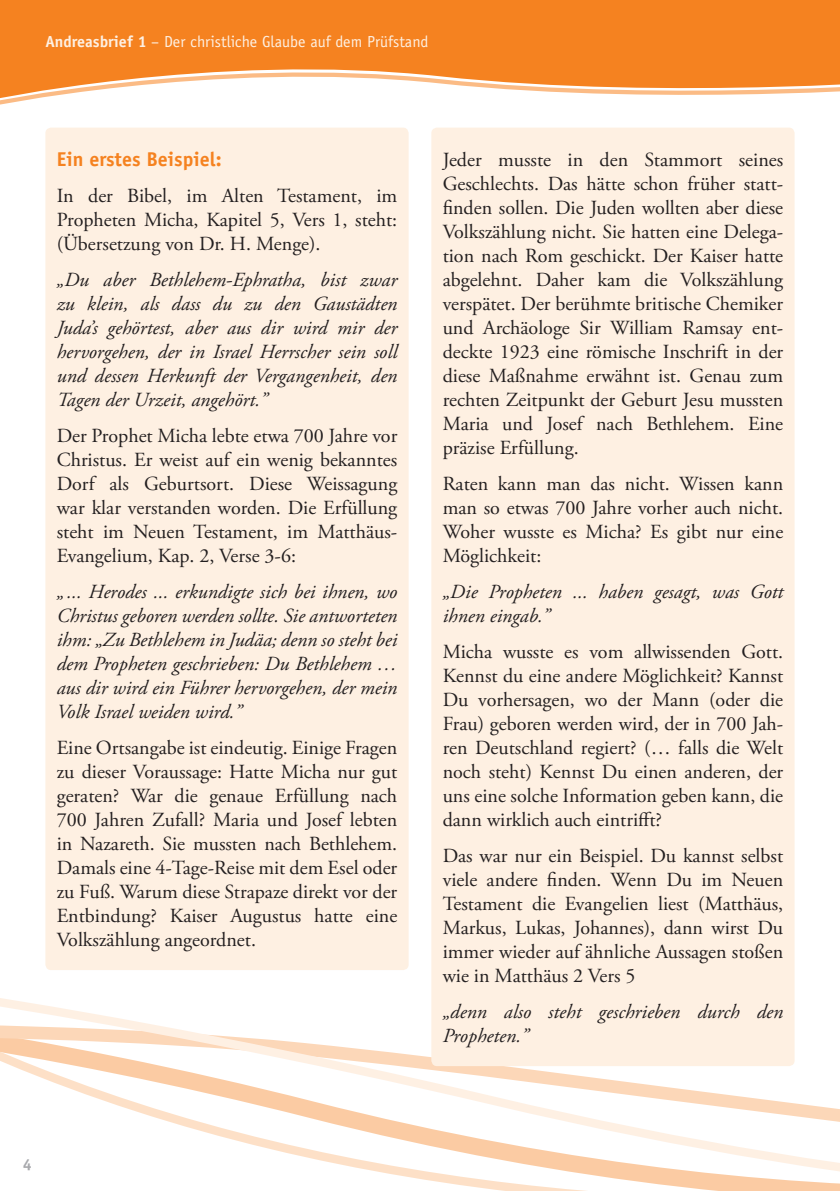
<style>
.page{position:relative;width:840px;height:1191px;background:#fff}
.page>*{position:absolute;margin:0;border:0;box-sizing:border-box;transform-origin:0 0}
._02_Grundtext{font:20px/24px "Adobe Garamond Pro";color:#231f20;text-align:justify}
._02_Grundtext_kursiv{font:italic 20px/24px "Adobe Garamond Pro";color:#231f20}
._03_Zwischenüberschr{font:700 20px "Officina Sans";color:#f58220}
.t1{font:16px "Officina Sans";color:#fef0e2}
.t2{font:700 16px "Officina Sans";color:#a8a9ad}
.s1{font-weight:700}
</style>
<div class="page">
<svg style="left:0;top:748px;width:839px;height:443px"></svg>
<svg style="left:0;top:0;width:839px;height:101px;background:#f69847"></svg>
<div style="left:431px;top:128px;width:363px;height:938px;background:#fef0e2;border-radius:6px"></div>
<div style="left:45px;top:128px;width:363px;height:842px;background:#fef0e2;border-radius:6px"></div>
<p class="t1" style="left:45px;top:32px;width:384px"><span class="s1">Andreasbrief 1</span> – Der christliche Glaube auf dem Prüfstand</p>
<p class="_03_Zwischenüberschr" style="left:57px;top:146px;width:166px">Ein erstes Beispiel:</p>
<p class="_02_Grundtext" style="left:57px;top:184px;width:342px">In der Bibel, im Alten Testament, im Propheten Micha, Kapitel 5, Vers 1, steht: (Übersetzung von Dr. H. Menge).</p>
<p class="_02_Grundtext_kursiv" style="left:57px;top:268px;width:342px;text-align:justify">„Du aber Bethlehem-Ephratha, bist zwar zu klein, als dass du zu den Gaustädten Juda’s gehörtest, aber aus dir wird mir der hervorgehen, der in Israel Herrscher sein soll und dessen Herkunft der Vergangenheit, den Tagen der Urzeit, angehört.”</p>
<p class="_02_Grundtext" style="left:57px;top:424px;width:342px">Der Prophet Micha lebte etwa 700 Jahre vor Christus. Er weist auf ein wenig bekanntes Dorf als Geburtsort. Diese Weissagung war klar verstanden worden. Die Erfüllung steht im Neuen Testament, im Matthäus-Evangelium, Kap. 2, Verse 3-6:</p>
<p class="_02_Grundtext_kursiv" style="left:57px;top:580px;width:342px;text-align:justify">„... Herodes ... erkundigte sich bei ihnen, wo Christus geboren werden sollte. Sie antworteten ihm: „Zu Bethlehem in Judäa; denn so steht bei dem Propheten geschrieben: Du Bethlehem … aus dir wird ein Führer hervorgehen, der mein Volk Israel weiden wird.”</p>
<p class="_02_Grundtext" style="left:57px;top:736px;width:342px">Eine Ortsangabe ist eindeutig. Einige Fragen zu dieser Voraussage: Hatte Micha nur gut geraten? War die genaue Erfüllung nach 700 Jahren Zufall? Maria und Josef lebten in Nazareth. Sie mussten nach Bethlehem.<br>Damals eine 4-Tage-Reise mit dem Esel oder zu Fuß. Warum diese Strapaze direkt vor der Entbindung? Kaiser Augustus hatte eine Volkszählung angeordnet.</p>
<p class="_02_Grundtext" style="left:442px;top:148px;width:342px">Jeder musste in den Stammort seines Geschlechts. Das hätte schon früher statt&shy;finden sollen. Die Juden wollten aber diese Volkszählung nicht. Sie hatten eine Delega&shy;tion nach Rom geschickt. Der Kaiser hatte abgelehnt. Daher kam die Volkszählung verspätet. Der berühmte britische Chemiker und Archäologe Sir William Ramsay ent&shy;deckte 1923 eine römische Inschrift in der diese Maßnahme erwähnt ist. Genau zum rechten Zeitpunkt der Geburt Jesu mussten Maria und Josef nach Bethlehem. Eine präzise Erfüllung.</p>
<p class="_02_Grundtext" style="left:442px;top:472px;width:342px">Raten kann man das nicht. Wissen kann man so etwas 700 Jahre vorher auch nicht.<br>Woher wusste es Micha? Es gibt nur eine Möglichkeit:</p>
<p class="_02_Grundtext_kursiv" style="left:442px;top:580px;width:342px">„Die Propheten ... haben gesagt, was Gott ihnen eingab.”</p>
<p class="_02_Grundtext" style="left:442px;top:640px;width:342px">Micha wusste es vom allwissenden Gott.<br>Kennst du eine andere Möglichkeit? Kannst Du vorhersagen, wo der Mann (oder die Frau) geboren werden wird, der in 700 Jah&shy;ren Deutschland regiert? (… falls die Welt noch steht) Kennst Du einen anderen, der uns eine solche Information geben kann, die dann wirklich auch eintrifft?</p>
<p class="_02_Grundtext" style="left:442px;top:844px;width:342px">Das war nur ein Beispiel. Du kannst selbst viele andere finden. Wenn Du im Neuen Testament die Evangelien liest (Matthäus, Markus, Lukas, Johannes), dann wirst Du immer wieder auf ähnliche Aussagen stoßen wie in Matthäus 2 Vers 5</p>
<p class="_02_Grundtext_kursiv" style="left:442px;top:1000px;width:342px">„denn also steht geschrieben durch den<br>Propheten.”</p>
<p class="t2" style="left:23px;top:1154px;width:10px">4</p>
</div>
